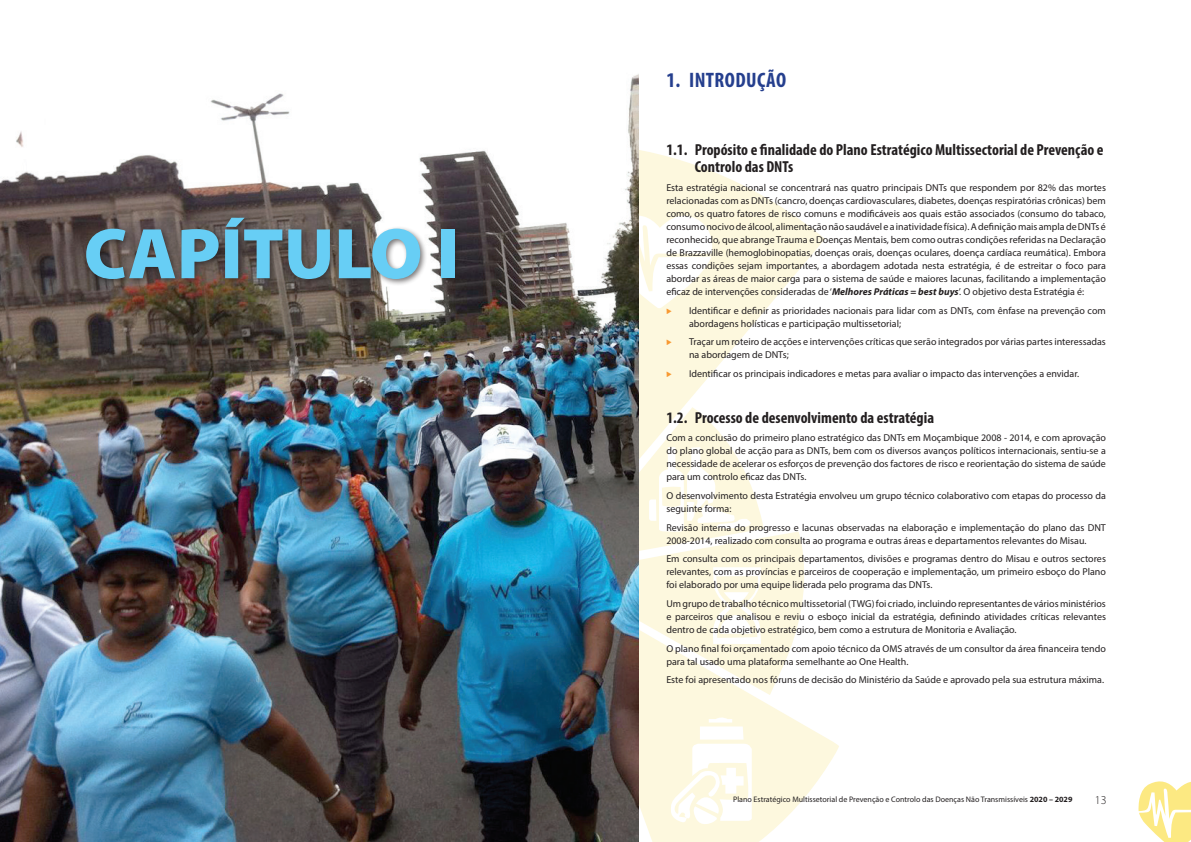
<style>
.page{position:relative;width:1191px;height:842px;background:#fff}
.page>*{position:absolute;margin:0;border:0;box-sizing:border-box;transform-origin:0 0}
.t1{font:900 72.3px "Myriad Pro";color:#67cef5}
.t2{font:700 condensed 21px "Myriad Pro";letter-spacing:.02em;color:#253f8e}
.t3{font:700 condensed 16px/17.3px "Myriad Pro";color:#231f20}
.t4{font:300 12px "Myriad Pro";color:#231f20}
.t5{font:10px/13px "Myriad Pro";color:#231f20}
.t6{font:10px "Kosmik Glyphs";color:#f89931}
.t7{font:8px "Myriad Pro";color:#231f20}
.s1{font-weight:700;font-style:italic}
.s2{font-weight:700}
</style>
<div class="page">
<svg style="left:638px;top:144px;width:201px;height:698px;fill:#fdf8de"></svg>
<svg style="left:638px;top:212px;width:75px;height:97px"></svg>
<svg style="left:649px;top:447px;width:101px;height:85px"></svg>
<svg style="left:713px;top:567px;width:48px;height:77px"></svg>
<svg style="left:670px;top:715px;width:82px;height:113px"></svg>
<svg style="left:1138px;top:781px;width:53px;height:61px"></svg>
<img style="left:0;top:74px;width:638px;height:768px">
<div style="left:83px;top:214px;width:379px;height:72px;background:#231f20;opacity:.6"></div>
<h1 class="t1" style="left:84px;top:206px;width:377px">CAPÍTULO I</h1>
<h2 class="t2" style="left:666px;top:66px;width:121px">1. INTRODUÇÃO</h2>
<h3 class="t3" style="left:694px;top:141px;width:410px;text-indent:-28px">1.1. Propósito e finalidade do Plano Estratégico Multissectorial de Prevenção e<br>Controlo das DNTs</h3>
<p class="t5" style="left:666px;top:181px;width:441px;text-align:justify">Esta estratégia nacional se concentrará nas quatro principais DNTs que respondem por 82% das mortes relacionadas com as DNTs (cancro, doenças cardiovasculares, diabetes, doenças respiratórias crônicas) bem como, os quatro fatores de risco comuns e modificáveis aos quais estão associados (consumo do tabaco, consumo nocivo de álcool, alimentação não saudável e a inatividade física). A definição mais ampla de DNTs é reconhecido, que abrange Trauma e Doenças Mentais, bem como outras condições referidas na Declaração de Brazzaville (hemoglobinopatias, doenças orais, doenças oculares, doença cardíaca reumática). Embora essas condições sejam importantes, a abordagem adotada nesta estratégia, é de estreitar o foco para abordar as áreas de maior carga para o sistema de saúde e maiores lacunas, facilitando a implementação eficaz de intervenções consideradas de ‘<span class="s1">Melhores Práticas = best buys</span>’. O objetivo desta Estratégia é:</p>
<p class="t6" style="left:666px;top:306px;width:7px">x</p>
<p class="t5" style="left:689px;top:304px;width:418px">Identificar e definir as prioridades nacionais para lidar com as DNTs, com ênfase na prevenção com abordagens holísticas e participação multissetorial;</p>
<p class="t6" style="left:666px;top:337px;width:7px">x</p>
<p class="t5" style="left:689px;top:335px;width:418px">Traçar um roteiro de acções e intervenções críticas que serão integrados por várias partes interessadas na abordagem de DNTs;</p>
<p class="t6" style="left:666px;top:369px;width:7px">x</p>
<p class="t5" style="left:689px;top:367px;width:391px">Identificar os principais indicadores e metas para avaliar o impacto das intervenções a envidar.</p>
<h3 class="t3" style="left:666px;top:408px;width:269px">1.2. Processo de desenvolvimento da estratégia</h3>
<p class="t5" style="left:666px;top:431px;width:441px;text-align:justify">Com a conclusão do primeiro plano estratégico das DNTs em Moçambique 2008 - 2014, e com aprovação do plano global de acção para as DNTs, bem com os diversos avanços políticos internacionais, sentiu-se a necessidade de acelerar os esforços de prevenção dos factores de risco e reorientação do sistema de saúde para um controlo eficaz das DNTs.</p>
<p class="t5" style="left:666px;top:489px;width:441px">O desenvolvimento desta Estratégia envolveu um grupo técnico colaborativo com etapas do processo da seguinte forma:</p>
<p class="t5" style="left:666px;top:520px;width:441px">Revisão interna do progresso e lacunas observadas na elaboração e implementação do plano das DNT<br>2008-2014, realizado com consulta ao programa e outras áreas e departamentos relevantes do Misau.</p>
<p class="t5" style="left:666px;top:552px;width:441px;text-align:justify">Em consulta com os principais departamentos, divisões e programas dentro do Misau e outros sectores relevantes, com as províncias e parceiros de cooperação e implementação, um primeiro esboço do Plano foi elaborado por uma equipe liderada pelo programa das DNTs.</p>
<p class="t5" style="left:666px;top:597px;width:441px;text-align:justify">Um grupo de trabalho técnico multissetorial (TWG) foi criado, incluindo representantes de vários ministérios e parceiros que analisou e reviu o esboço inicial da estratégia, definindo atividades críticas relevantes dentro de cada objetivo estratégico, bem como a estrutura de Monitoria e Avaliação.</p>
<p class="t5" style="left:666px;top:641px;width:441px">O plano final foi orçamentado com apoio técnico da OMS através de um consultor da área financeira tendo para tal usado uma plataforma semelhante ao One Health.</p>
<p class="t5" style="left:666px;top:673px;width:438px">Este foi apresentado nos fóruns de decisão do Ministério da Saúde e aprovado pela sua estrutura máxima.</p>
<p class="t7" style="left:733px;top:795px;width:341px">Plano Estratégico Multissetorial de Prevenção e Controlo das Doenças Não Transmissíveis <span class="s2">2020 – 2029</span></p>
<p class="t4" style="left:1095px;top:793px;width:13px">13</p>
</div>
